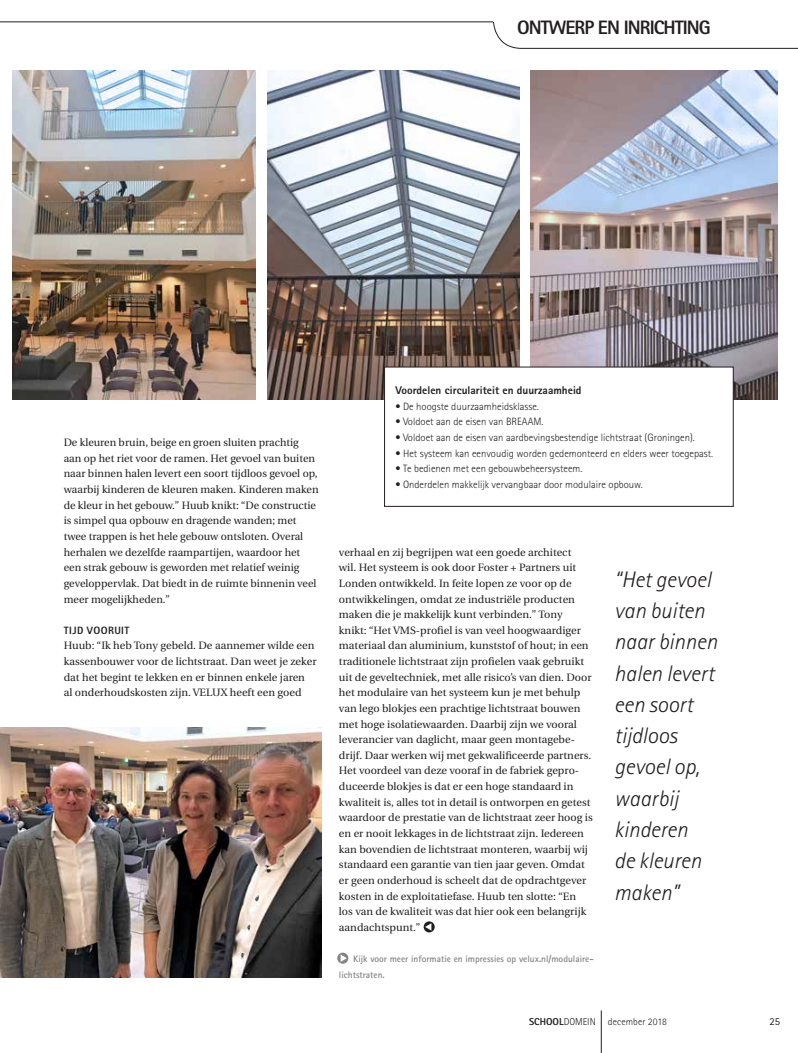
<style>
.page{position:relative;width:798px;height:1053px;background:#fff}
.page>*{position:absolute;margin:0;border:0;box-sizing:border-box;transform-origin:0 0}
.t1{font:italic 300 22.5px/31.2px "Rotis Sans Serif";color:#231f20}
.t2{font:800 19.38px "Rotis Sans Serif";letter-spacing:-.05em;color:#231f20}
.t3{font:800 11.25px "Rotis Sans Serif";color:#231f20}
.t4{font:10.62px/15.6px "Utopia";color:#231f20}
.t5{font:300 10.62px "Rotis Sans Serif";color:#231f20}
.t6{font:800 10.62px "Rotis Sans Serif";letter-spacing:.04em;color:#231f20}
.t7{font:10.62px "Rotis Sans Serif";color:#231f20}
.t8{font:300 10px "Rotis Sans Serif";letter-spacing:.005em;color:#231f20}
.t9{font:700 9.38px/15.6px "Rotis Sans Serif";color:#868382}
.s1{font-weight:800}
</style>
<div class="page">
<svg style="left:493px;top:22px;width:304px;height:27px"></svg>
<svg style="left:337px;top:952px;width:11px;height:11px"></svg>
<svg style="left:340px;top:954px;width:7px;height:7px"></svg>
<svg style="left:423px;top:921px;width:11px;height:11px"></svg>
<svg style="left:425px;top:923px;width:6px;height:7px"></svg>
<hr style="left:600px;top:1010px;width:1px;height:42px;background:#231f20">
<hr style="left:0;top:22px;width:493px;height:1px;background:#231f20">
<img style="left:13px;top:71px;width:242px;height:328px">
<img style="left:267px;top:71px;width:252px;height:328px">
<img style="left:530px;top:71px;width:246px;height:328px">
<img style="left:0;top:727px;width:321px;height:250px">
<div style="left:384px;top:367px;width:349px;height:139px;background:#fff"></div>
<h2 class="t2" style="left:517px;top:15px;width:195px">ONTWERP EN INRICHTING</h2>
<p class="t4" style="left:64px;top:435px;width:256px">De kleuren bruin, beige en groen sluiten prachtig aan op het riet voor de ramen. Het gevoel van buiten naar binnen halen levert een soort tijdloos gevoel op, waarbij kinderen de kleuren maken. Kinderen maken de kleur in het gebouw.” Huub knikt: “De constructie is simpel qua opbouw en dragende wanden; met twee trappen is het hele gebouw ontsloten. Overal herhalen we dezelfde raampartijen, waardoor het een strak gebouw is geworden met relatief weinig geveloppervlak. Dat biedt in de ruimte binnenin veel meer mogelijkheden.”</p>
<p class="t6" style="left:64px;top:623px;width:67px">TIJD VOORUIT</p>
<p class="t4" style="left:64px;top:638px;width:254px">Huub: “Ik heb Tony gebeld. De aannemer wilde een kassenbouwer voor de lichtstraat. Dan weet je zeker dat het begint te lekken en er binnen enkele jaren<br>al onderhoudskosten zijn. VELUX heeft een goed</p>
<p class="t3" style="left:395px;top:383px;width:188px">Voordelen circulariteit en duurzaamheid</p>
<p class="t5" style="left:395px;top:400px;width:145px">• De hoogste duurzaamheidsklasse.</p>
<p class="t5" style="left:395px;top:416px;width:149px">• Voldoet aan de eisen van BREAAM.</p>
<p class="t5" style="left:395px;top:431px;width:301px">• Voldoet aan de eisen van aardbevingsbestendige lichtstraat (Groningen).</p>
<p class="t5" style="left:395px;top:447px;width:319px">• Het systeem kan eenvoudig worden gedemonteerd en elders weer toegepast.</p>
<p class="t5" style="left:395px;top:462px;width:188px">• Te bedienen met een gebouwbeheersysteem.</p>
<p class="t5" style="left:395px;top:478px;width:249px">• Onderdelen makkelijk vervangbaar door modulaire opbouw.</p>
<p class="t4" style="left:339px;top:544px;width:255px">verhaal en zij begrijpen wat een goede architect<br>wil. Het systeem is ook door Foster + Partners uit Londen ontwikkeld. In feite lopen ze voor op de ontwikkelingen, omdat ze industriële producten maken die je makkelijk kunt verbinden.” Tony knikt: “Het VMS-profiel is van veel hoogwaardiger materiaal dan aluminium, kunststof of hout; in een traditionele lichtstraat zijn profielen vaak gebruikt uit de geveltechniek, met alle risico’s van dien. Door het modulaire van het systeem kun je met behulp van lego blokjes een prachtige lichtstraat bouwen met hoge isolatiewaarden. Daarbij zijn we vooral leverancier van daglicht, maar geen montagebe&shy;drijf. Daar werken wij met gekwalificeerde partners.<br>Het voordeel van deze vooraf in de fabriek gepro&shy;duceerde blokjes is dat er een hoge standaard in kwaliteit is, alles tot in detail is ontworpen en getest waardoor de prestatie van de lichtstraat zeer hoog is en er nooit lekkages in de lichtstraat zijn. Iedereen kan bovendien de lichtstraat monteren, waarbij wij standaard een garantie van tien jaar geven. Omdat er geen onderhoud is scheelt dat de opdrachtgever kosten in de exploitatiefase. Huub ten slotte: “En<br>los van de kwaliteit was dat hier ook een belangrijk aandachtspunt.”</p>
<p class="t9" style="left:339px;top:950px;width:256px;text-indent:14px">Kijk voor meer informatie en impressies op velux.nl/modulaire&shy;lichtstraten.</p>
<h1 class="t1" style="left:614px;top:564px;width:104px">“Het gevoel van buiten naar binnen halen levert een soort tijdloos gevoel op, waarbij kinderen<br>de kleuren maken”</h1>
<p class="t8" style="left:529px;top:1015px;width:139px"><span class="s1">SCHOOL</span>DOMEIN december 2018</p>
<p class="t7" style="left:769px;top:1014px;width:12px">25</p>
</div>
